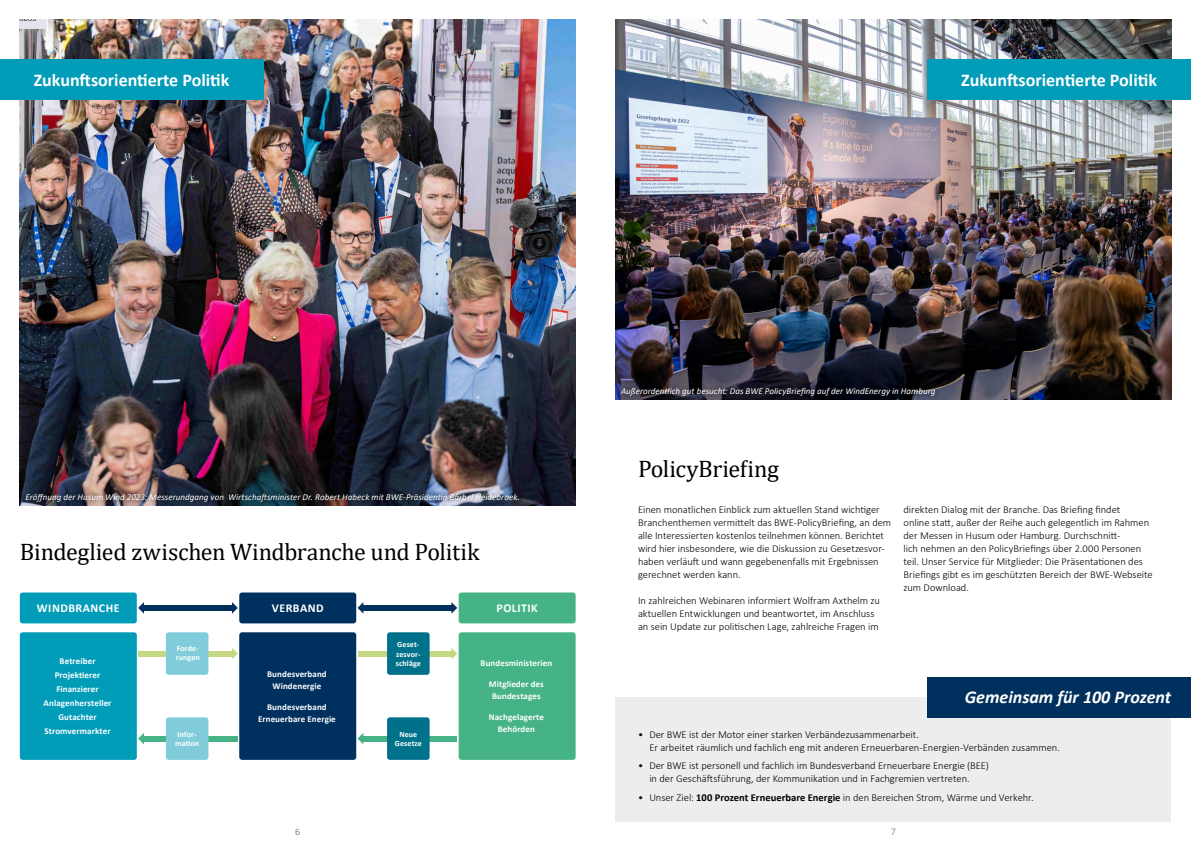
<style>
.page{position:relative;width:1191px;height:842px;background:#fff}
.page>*{position:absolute;margin:0;border:0;box-sizing:border-box;transform-origin:0 0}
.t1{font:24px "Cambria";letter-spacing:-.015em;color:#000}
.t2{font:700 18px "Calibri";color:#fff}
.t3{font:italic 700 18px "Calibri";color:#fff}
.t4{font:700 12px "Calibri";letter-spacing:.04em;color:#fff}
.t5{font:300 10.5px/13px "Calibri";color:#000}
.t6{font:300 10px "Calibri";color:#646363}
.t7{font:700 9px/14px "Calibri";letter-spacing:.01em;color:#fff;text-align:center}
.t8{font:italic 9px "Calibri";letter-spacing:.005em;color:#fff}
.t9{font:700 8px/9.6px "Calibri";letter-spacing:.015em;color:#fff}
.s1{font-weight:700}
</style>
<div class="page">
<div style="left:615px;top:698px;width:556px;height:124px;background:#ededed"></div>
<img style="left:20px;top:20px;width:555px;height:485px">
<div style="left:0;top:60px;width:263px;height:40px;background:#009cb8"></div>
<img style="left:615px;top:20px;width:556px;height:380px">
<div style="left:138px;top:650px;width:95px;height:6px;background:#c5d984"></div>
<svg style="left:232px;top:648px;width:6px;height:11px"></svg>
<div style="left:143px;top:736px;width:95px;height:6px;background:#45b385"></div>
<svg style="left:138px;top:733px;width:6px;height:11px"></svg>
<div style="left:357px;top:650px;width:95px;height:6px;background:#c5d984"></div>
<svg style="left:451px;top:648px;width:6px;height:11px"></svg>
<div style="left:362px;top:736px;width:95px;height:6px;background:#45b385"></div>
<svg style="left:357px;top:733px;width:6px;height:11px"></svg>
<div style="left:20px;top:592px;width:117px;height:31px;background:#009cb8;border-radius:3px"></div>
<div style="left:20px;top:632px;width:117px;height:128px;background:#009cb8;border-radius:3px"></div>
<div style="left:166px;top:632px;width:42px;height:43px;background:#80ccdb;border-radius:3px"></div>
<div style="left:166px;top:717px;width:42px;height:43px;background:#80ccdb;border-radius:3px"></div>
<div style="left:387px;top:632px;width:42px;height:43px;background:#00718a;border-radius:3px"></div>
<div style="left:387px;top:717px;width:42px;height:43px;background:#00718a;border-radius:3px"></div>
<div style="left:239px;top:592px;width:117px;height:31px;background:#00305d;border-radius:3px"></div>
<div style="left:239px;top:632px;width:117px;height:128px;background:#00305d;border-radius:3px"></div>
<div style="left:459px;top:592px;width:116px;height:31px;background:#45b385;border-radius:3px"></div>
<div style="left:459px;top:632px;width:116px;height:128px;background:#45b385;border-radius:3px"></div>
<div style="left:927px;top:60px;width:264px;height:40px;background:#009cb8"></div>
<div style="left:927px;top:677px;width:264px;height:41px;background:#00305d"></div>
<div style="left:615px;top:382px;width:326px;height:20px;background:#000;opacity:.75"></div>
<div style="left:20px;top:487px;width:504px;height:20px;background:#000;opacity:.75"></div>
<div style="left:143px;top:605px;width:91px;height:6px;background:#00305d"></div>
<svg style="left:138px;top:602px;width:6px;height:12px"></svg>
<svg style="left:232px;top:602px;width:6px;height:12px"></svg>
<div style="left:362px;top:605px;width:91px;height:6px;background:#00305d"></div>
<svg style="left:357px;top:602px;width:6px;height:11px"></svg>
<svg style="left:451px;top:602px;width:6px;height:12px"></svg>
<h2 class="t2" style="left:34px;top:67px;width:197px">Zukunftsorientierte Politik</h2>
<h2 class="t2" style="left:961px;top:67px;width:197px">Zukunftsorientierte Politik</h2>
<p class="t8" style="left:26px;top:490px;width:496px">Eröffnung der Husum Wind 2023: Messerundgang von Wirtschaftsminister Dr. Robert Habeck mit BWE-Präsidentin Bärbel Heidebroek.</p>
<h1 class="t1" style="left:20px;top:538px;width:461px">Bindeglied zwischen Windbranche und Politik</h1>
<p class="t4" style="left:37px;top:599px;width:84px">WINDBRANCHE</p>
<p class="t4" style="left:272px;top:599px;width:53px">VERBAND</p>
<p class="t4" style="left:496px;top:599px;width:43px">POLITIK</p>
<p class="t7" style="left:44px;top:654px;width:69px">Betreiber<br>Projektierer<br>Finanzierer<br>Anlagenhersteller<br>Gutachter<br>Stromvermarkter</p>
<p class="t9" style="left:176px;top:643px;width:26px">Forde&shy;rungen</p>
<p class="t9" style="left:396px;top:639px;width:27px">Geset&shy;zesvor&shy;schläge</p>
<p class="t7" style="left:267px;top:668px;width:61px;line-height:12px">Bundesverband<br>Windenergie</p>
<p class="t7" style="left:258px;top:701px;width:79px;line-height:12px">Bundesverband<br>Erneuerbare Energie</p>
<p class="t9" style="left:175px;top:729px;width:26px;text-align:center">Infor&shy;mation</p>
<p class="t9" style="left:395px;top:729px;width:29px;text-align:center">Neue<br>Gesetze</p>
<p class="t7" style="left:480px;top:656px;width:73px">Bundesministerien</p>
<p class="t7" style="left:489px;top:678px;width:57px;line-height:12px">Mitglieder des<br>Bundestages</p>
<p class="t7" style="left:489px;top:711px;width:57px;line-height:12px">Nachgelagerte<br>Behörden</p>
<p class="t8" style="left:621px;top:385px;width:316px">Außerordentlich gut besucht: Das BWE PolicyBriefing auf der WindEnergy in Hamburg</p>
<h1 class="t1" style="left:638px;top:455px;width:142px">PolicyBriefing</h1>
<p class="t5" style="left:638px;top:503px;width:255px">Einen monatlichen Einblick zum aktuellen Stand wichtiger Branchenthemen vermittelt das BWE-PolicyBriefing, an dem alle Interessierten kostenlos teilnehmen können. Berichtet wird hier insbesondere, wie die Diskussion zu Gesetzesvor&shy;haben verläuft und wann gegebenenfalls mit Ergebnissen gerechnet werden kann.</p>
<p class="t5" style="left:638px;top:594px;width:243px">In zahlreichen Webinaren informiert Wolfram Axthelm zu aktuellen Entwicklungen und beantwortet, im Anschluss an sein Update zur politischen Lage, zahlreiche Fragen im</p>
<p class="t5" style="left:903px;top:503px;width:251px">direkten Dialog mit der Branche. Das Briefing findet<br>online statt, außer der Reihe auch gelegentlich im Rahmen der Messen in Husum oder Hamburg. Durchschnitt-<br>lich nehmen an den PolicyBriefings über 2.000 Personen teil. Unser Service für Mitglieder: Die Präsentationen des Briefings gibt es im geschützten Bereich der BWE-Webseite zum Download.</p>
<h2 class="t3" style="left:964px;top:685px;width:208px">Gemeinsam für 100 Prozent</h2>
<p class="t5" style="left:649px;top:727px;width:412px;text-indent:-11px">• Der BWE ist der Motor einer starken Verbändezusammenarbeit.<br>Er arbeitet räumlich und fachlich eng mit anderen Erneuerbaren-Energien-Verbänden zusammen.</p>
<p class="t5" style="left:649px;top:759px;width:341px;text-indent:-11px">• Der BWE ist personell und fachlich im Bundesverband Erneuerbare Energie (BEE) in der Geschäftsführung, der Kommunikation und in Fachgremien vertreten.</p>
<p class="t5" style="left:638px;top:791px;width:397px">• Unser Ziel: <span class="s1">100 Prozent Erneuerbare Energie</span> in den Bereichen Strom, Wärme und Verkehr.</p>
<p class="t6" style="left:295px;top:825px;width:7px">6</p>
<p class="t6" style="left:890px;top:825px;width:7px">7</p>
</div>
